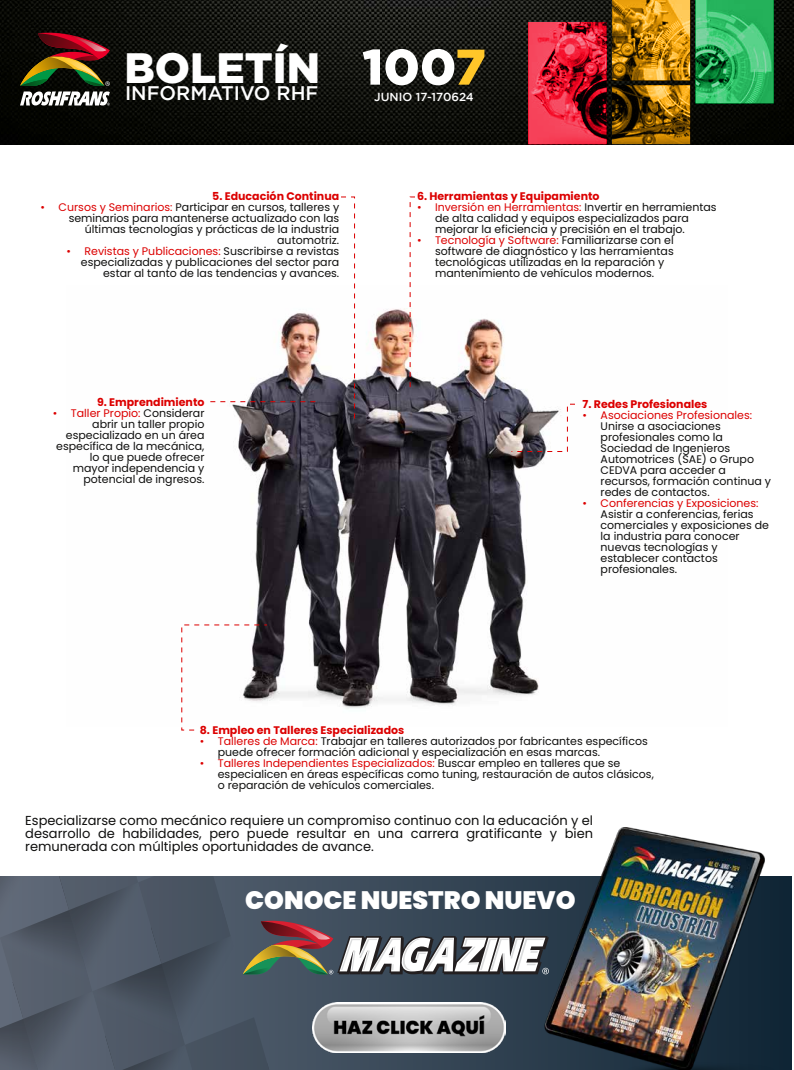
<style>
.page{position:relative;width:794px;height:1070px;background:#fff}
.page>*{position:absolute;margin:0;border:0;box-sizing:border-box;transform-origin:0 0}
.t1{font:900 50px "Gotham";color:#fff}
.t2{font:900 42.5px "Gotham";color:#fff}
.t3{font:900 25.2px "Poppins";color:#fff}
.t4{font:500 19.6px "Gotham";color:#fff}
.t5{font:13px/13px "Poppins";color:#0e0e0d;text-align:justify}
.t6{font:500 11.6px "Gotham";color:#fff}
.t7{font:11px/11px "Poppins";color:#0e0e0d}
.t8{font:700 11px "Poppins";color:#dc0000}
.t9{font:11px "Poppins";color:#dc0000}
.s1{color:#ffc629}
.s2{color:#dc0000}
</style>
<div class="page">
<img style="left:210px;top:286px;width:336px;height:423px">
<img style="left:0;top:0;width:794px;height:144px">
<img style="left:528px;top:0;width:245px;height:144px">
<svg style="left:528px;top:22px;width:78px;height:122px;background:#cc273c"></svg>
<svg style="left:695px;top:0;width:78px;height:103px;background:#34b466"></svg>
<svg style="left:612px;top:0;width:78px;height:80px;background:#c48a18"></svg>
<svg style="left:612px;top:85px;width:78px;height:59px;background:#7e5608"></svg>
<svg style="left:20px;top:30px;width:90px;height:76px;background:#584130"></svg>
<svg style="left:0;top:877px;width:533px;height:193px;background:#515a66"></svg>
<img style="left:312px;top:1002px;width:193px;height:51px">
<img style="left:533px;top:827px;width:257px;height:243px">
<svg style="left:340px;top:196px;width:15px;height:224px"></svg>
<svg style="left:409px;top:196px;width:7px;height:195px"></svg>
<svg style="left:510px;top:403px;width:65px;height:50px"></svg>
<svg style="left:210px;top:401px;width:110px;height:1px"></svg>
<svg style="left:181px;top:624px;width:87px;height:107px"></svg>
<h2 class="t2" style="left:125px;top:43px;width:197px">BOLETÍN</h2>
<h3 class="t4" style="left:125px;top:82px;width:195px">INFORMATIVO RHF</h3>
<h1 class="t1" style="left:362px;top:38px;width:125px">100<span class="s1">7</span></h1>
<p class="t6" style="left:374px;top:90px;width:101px">JUNIO 17-170624</p>
<p class="t8" style="left:212px;top:190px;width:129px">5. Educación Continua</p>
<p class="t7" style="left:41px;top:202px;width:300px;text-align:right"><span class="s2">• Cursos y Seminarios:</span> Participar en cursos, talleres y seminarios para mantenerse actualizado con las últimas tecnologías y prácticas de la industria automotriz.</p>
<p class="t7" style="left:67px;top:246px;width:274px;text-align:right"><span class="s2">• Revistas y Publicaciones:</span> Suscribirse a revistas especializadas y publicaciones del sector para estar al tanto de las tendencias y avances.</p>
<p class="t8" style="left:417px;top:190px;width:184px">6. Herramientas y Equipamiento</p>
<p class="t7" style="left:435px;top:202px;width:283px;text-indent:-18px"><span class="s2">• Inversión en Herramientas:</span> Invertir en herramientas de alta calidad y equipos especializados para mejorar la eficiencia y precisión en el trabajo.</p>
<p class="t7" style="left:435px;top:235px;width:240px;text-indent:-18px"><span class="s2">• Tecnología y Software:</span> Familiarizarse con el software de diagnóstico y las herramientas tecnológicas utilizadas en la reparación y mantenimiento de vehículos modernos.</p>
<p class="t8" style="left:97px;top:395px;width:109px">9. Emprendimiento</p>
<p class="t7" style="left:53px;top:407px;width:153px;text-align:right"><span class="s2">• Taller Propio:</span> Considerar abrir un taller propio especializado en un área específica de la mecánica, lo que puede ofrecer mayor independencia y potencial de ingresos.</p>
<p class="t8" style="left:582px;top:398px;width:126px">7. Redes Profesionales</p>
<p class="t9" style="left:582px;top:409px;width:171px">• Asociaciones Profesionales:</p>
<p class="t7" style="left:600px;top:421px;width:172px">Unirse a asociaciones profesionales como la<br>Sociedad de Ingenieros<br>Automotrices (SAE) o Grupo<br>CEDVA para acceder a recursos, formación continua y redes de contactos.</p>
<p class="t9" style="left:582px;top:497px;width:177px">• Conferencias y Exposiciones:</p>
<p class="t7" style="left:600px;top:509px;width:170px">Asistir a conferencias, ferias comerciales y exposiciones de la industria para conocer nuevas tecnologías y establecer contactos profesionales.</p>
<p class="t8" style="left:200px;top:723px;width:206px">8. Empleo en Talleres Especializados</p>
<p class="t7" style="left:218px;top:735px;width:431px;text-indent:-18px"><span class="s2">• Talleres de Marca:</span> Trabajar en talleres autorizados por fabricantes específicos puede ofrecer formación adicional y especialización en esas marcas.</p>
<p class="t7" style="left:218px;top:757px;width:437px;text-indent:-18px"><span class="s2">• Talleres Independientes Especializados:</span> Buscar empleo en talleres que se especialicen en áreas específicas como tuning, restauración de autos clásicos, o reparación de vehículos comerciales.</p>
<p class="t5" style="left:25px;top:814px;width:569px">Especializarse como mecánico requiere un compromiso continuo con la educación y el desarrollo de habilidades, pero puede resultar en una carrera gratificante y bien remunerada con múltiples oportunidades de avance.</p>
<h3 class="t3" style="left:245px;top:886px;width:332px">CONOCE NUESTRO NUEVO</h3>
</div>
